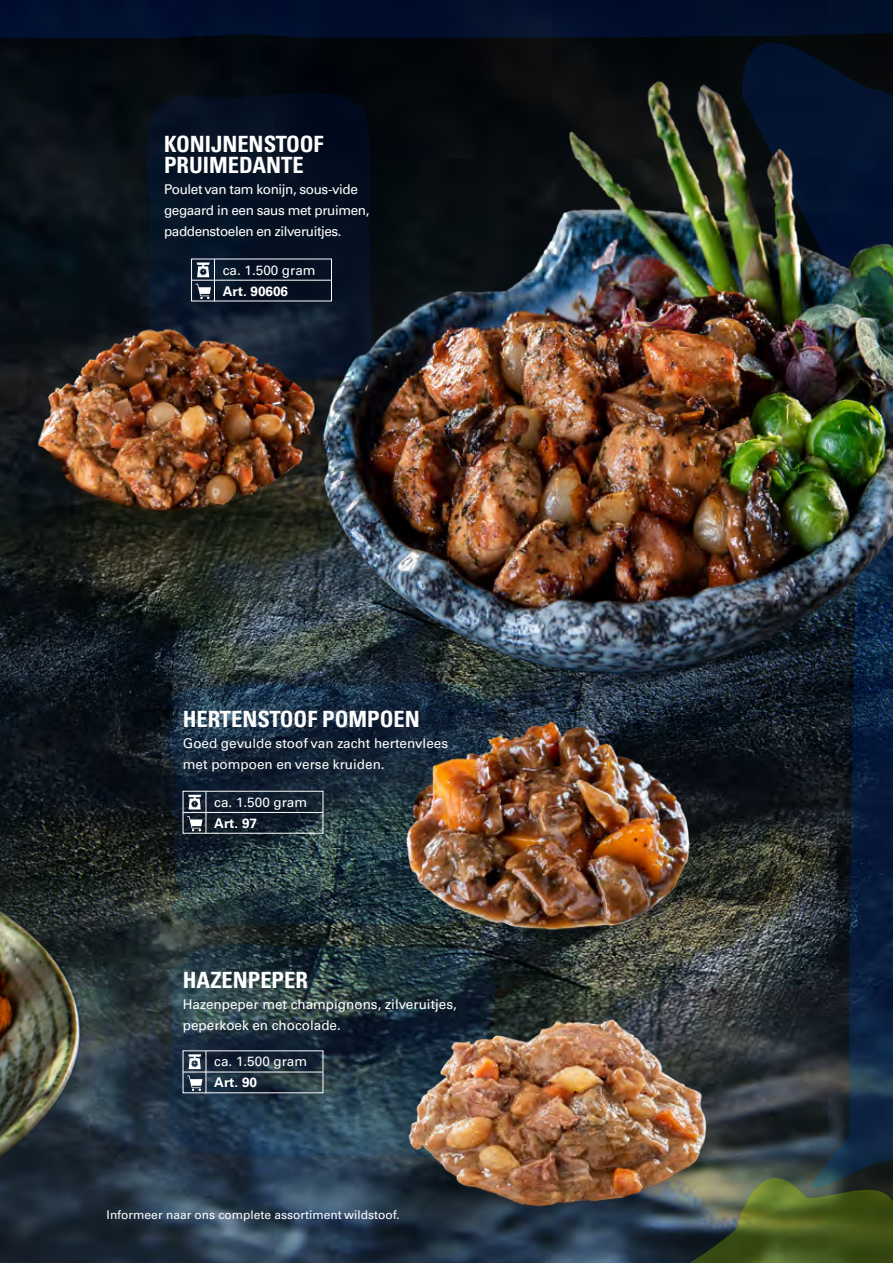
<style>
.page{position:relative;width:893px;height:1263px;background:#fff}
.page>*{position:absolute;margin:0;border:0;box-sizing:border-box;transform-origin:0 0}
.t1{font:700 condensed 22.5px/21px "Univers";color:#fff}
.t2{font:13.5px/21px "Univers";color:#fff}
.t3{font:13.5px/21px "Univers";letter-spacing:-.03em;color:#fff}
.t4{font:700 13.5px "Univers";color:#fff}
.t5{font:12px "Univers";color:#fff}
</style>
<div class="page">
<img style="left:0;top:41px;width:343px;height:1222px">
<svg style="left:0;top:20px;width:70px;height:21px"></svg>
<div style="left:0;top:0;width:782px;height:20px;background:#000f2e"></div>
<svg style="left:767px;top:789px;width:126px;height:350px;background:#1c2735"></svg>
<svg style="left:812px;top:1139px;width:81px;height:124px;background:#314327"></svg>
<img style="left:0;top:697px;width:201px;height:566px">
<img style="left:343px;top:789px;width:424px;height:168px">
<img style="left:298px;top:957px;width:514px;height:306px">
<img style="left:0;top:286px;width:44px;height:246px">
<img style="left:70px;top:0;width:823px;height:789px">
<img style="left:9px;top:306px;width:335px;height:224px">
<img style="left:168px;top:682px;width:330px;height:243px">
<img style="left:167px;top:944px;width:329px;height:213px">
<svg style="left:147px;top:93px;width:225px;height:293px;background:#151b28"></svg>
<h1 class="t1" style="left:164px;top:134px;width:161px">KONIJNENSTOOF<br>PRUIMEDANTE</h1>
<p class="t3" style="left:164px;top:179px;width:207px">Poulet van tam konijn, sous-vide gegaard in een saus met pruimen, paddenstoelen en zilveruitjes.</p>
<p class="t2" style="left:223px;top:259px;width:94px">ca. 1.500 gram</p>
<p class="t4" style="left:223px;top:283px;width:67px">Art. 90606</p>
<h1 class="t1" style="left:183px;top:708px;width:238px">HERTENSTOOF POMPOEN</h1>
<p class="t2" style="left:183px;top:732px;width:267px">Goed gevulde stoof van zacht hertenvlees met pompoen en verse kruiden.</p>
<p class="t2" style="left:214px;top:792px;width:94px">ca. 1.500 gram</p>
<p class="t4" style="left:214px;top:815px;width:44px">Art. 97</p>
<h1 class="t1" style="left:183px;top:969px;width:127px">HAZENPEPER</h1>
<p class="t2" style="left:183px;top:993px;width:276px">Hazenpeper met champignons, zilveruitjes, peperkoek en chocolade.</p>
<p class="t2" style="left:214px;top:1051px;width:94px">ca. 1.500 gram</p>
<p class="t4" style="left:214px;top:1075px;width:44px">Art. 90</p>
<p class="t5" style="left:107px;top:1208px;width:295px">Informeer naar ons complete assortiment wildstoof.</p>
</div>
